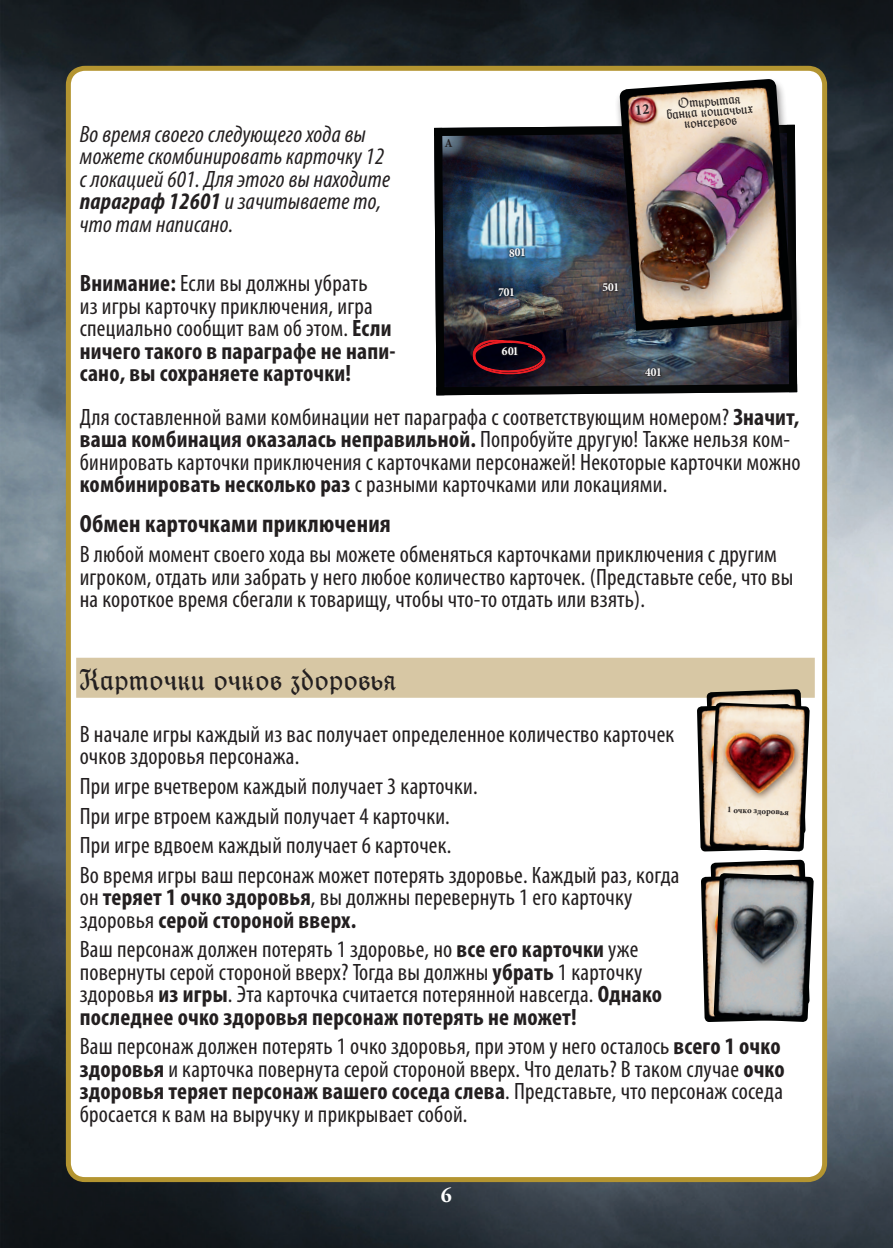
<style>
.page{position:relative;width:893px;height:1248px;background:#fff}
.page>*{position:absolute;margin:0;border:0;box-sizing:border-box;transform-origin:0 0}
.t1{font:30px "Thannhaeuser C";letter-spacing:.01em;color:#231f20}
.t2{font:700 condensed 25px "Myriad Pro";letter-spacing:.01em;color:#231f20}
.t3{font:condensed 23.75px/22.5px "Myriad Pro";letter-spacing:.01em;color:#231f20}
.t4{font:italic condensed 23.75px/22.5px "Myriad Pro";letter-spacing:.01em;color:#231f20}
.t5{font:700 21.25px "Adobe Garamond Pro";color:#fff}
.t6{font:14px/10.2px "Thannhaeuser C";color:#231f20;text-align:center}
.t7{font:700 8.5px "Minion Pro";color:#231f20}
.s1{font-weight:700}
</style>
<div class="page">
<img style="left:0;top:0;width:893px;height:1247px">
<div style="left:69px;top:69px;width:755px;height:1109px;background:#fff;border-radius:14px"></div>
<div style="left:66px;top:66px;width:761px;height:1115px;border:5px solid #b49531;border-radius:17px"></div>
<div style="left:76px;top:657px;width:739px;height:40px;background:#d7c7a4"></div>
<div style="left:614px;top:78px;width:188px;height:267px;background:#231f20;opacity:.5"></div>
<img style="left:620px;top:79px;width:172px;height:46px">
<img style="left:707px;top:689px;width:99px;height:15px">
<img style="left:697px;top:704px;width:12px;height:147px">
<img style="left:709px;top:702px;width:101px;height:149px">
<img style="left:711px;top:859px;width:95px;height:15px">
<img style="left:701px;top:874px;width:12px;height:147px">
<img style="left:713px;top:873px;width:101px;height:149px">
<img style="left:434px;top:125px;width:363px;height:270px">
<svg style="left:636px;top:104px;width:13px;height:10px"></svg>
<p class="t4" style="left:80px;top:122px;width:312px">Во время своего следующего хода вы можете скомбинировать карточку 12 с локацией 601. Для этого вы находите <span class="s1">параграф 12601</span> и зачитываете то, что там написано.</p>
<p class="t6" style="left:666px;top:99px;width:88px;rotate:-4deg">Открытая банка кошачьих консервов</p>
<p class="t3" style="left:80px;top:271px;width:317px"><span class="s1">Внимание:</span> Если вы должны убрать<br>из игры карточку приключения, игра специально сообщит вам об этом. <span class="s1">Если ничего такого в параграфе не напи&shy;сано, вы сохраняете карточки!</span></p>
<p class="t3" style="left:80px;top:405px;width:722px">Для составленной вами комбинации нет параграфа с соответствующим номером? <span class="s1">Значит, ваша комбинация оказалась неправильной.</span> Попробуйте другую! Также нельзя ком&shy;бинировать карточки приключения с карточками персонажей! Некоторые карточки можно <span class="s1">комбинировать несколько раз</span> с разными карточками или локациями.</p>
<p class="t2" style="left:80px;top:508px;width:313px">Обмен карточками приключения</p>
<p class="t3" style="left:80px;top:542px;width:715px">В любой момент своего хода вы можете обменяться карточками приключения с другим игроком, отдать или забрать у него любое количество карточек. (Представьте себе, что вы на короткое время сбегали к товарищу, чтобы что-то отдать или взять).</p>
<p class="t1" style="left:80px;top:664px;width:318px">Карточки очков здоровья</p>
<p class="t3" style="left:80px;top:722px;width:596px">В начале игры каждый из вас получает определенное количество карточек очков здоровья персонажа.</p>
<p class="t3" style="left:80px;top:771px;width:601px;line-height:29.5px">При игре вчетвером каждый получает 3 карточки.<br>При игре втроем каждый получает 4 карточки.<br>При игре вдвоем каждый получает 6 карточек.<br>Во время игры ваш персонаж может потерять здоровье. Каждый раз, когда</p>
<p class="t3" style="left:80px;top:885px;width:554px">он <span class="s1">теряет 1 очко здоровья</span>, вы должны перевернуть 1 его карточку здоровья <span class="s1">серой стороной вверх.</span></p>
<p class="t3" style="left:80px;top:937px;width:584px">Ваш персонаж должен потерять 1 здоровье, но <span class="s1">все его карточки</span> уже повернуты серой стороной вверх? Тогда вы должны <span class="s1">убрать</span> 1 карточку здоровья <span class="s1">из игры</span>. Эта карточка считается потерянной навсегда. <span class="s1">Однако последнее очко здоровья персонаж потерять не может!</span></p>
<p class="t3" style="left:80px;top:1034px;width:706px">Ваш персонаж должен потерять 1 очко здоровья, при этом у него осталось <span class="s1">всего 1 очко здоровья</span> и карточка повернута серой стороной вверх. Что делать? В таком случае <span class="s1">очко здоровья теряет персонаж вашего соседа слева</span>. Представьте, что персонаж соседа бросается к вам на выручку и прикрывает собой.</p>
<p class="t7" style="left:728px;top:803px;width:63px;rotate:3deg">1 очко здоровья</p>
<p class="t7" style="left:723px;top:805px;width:48px;rotate:-1deg">1 Gesundheit</p>
<p class="t5" style="left:441px;top:1182px;width:13px">6</p>
</div>
